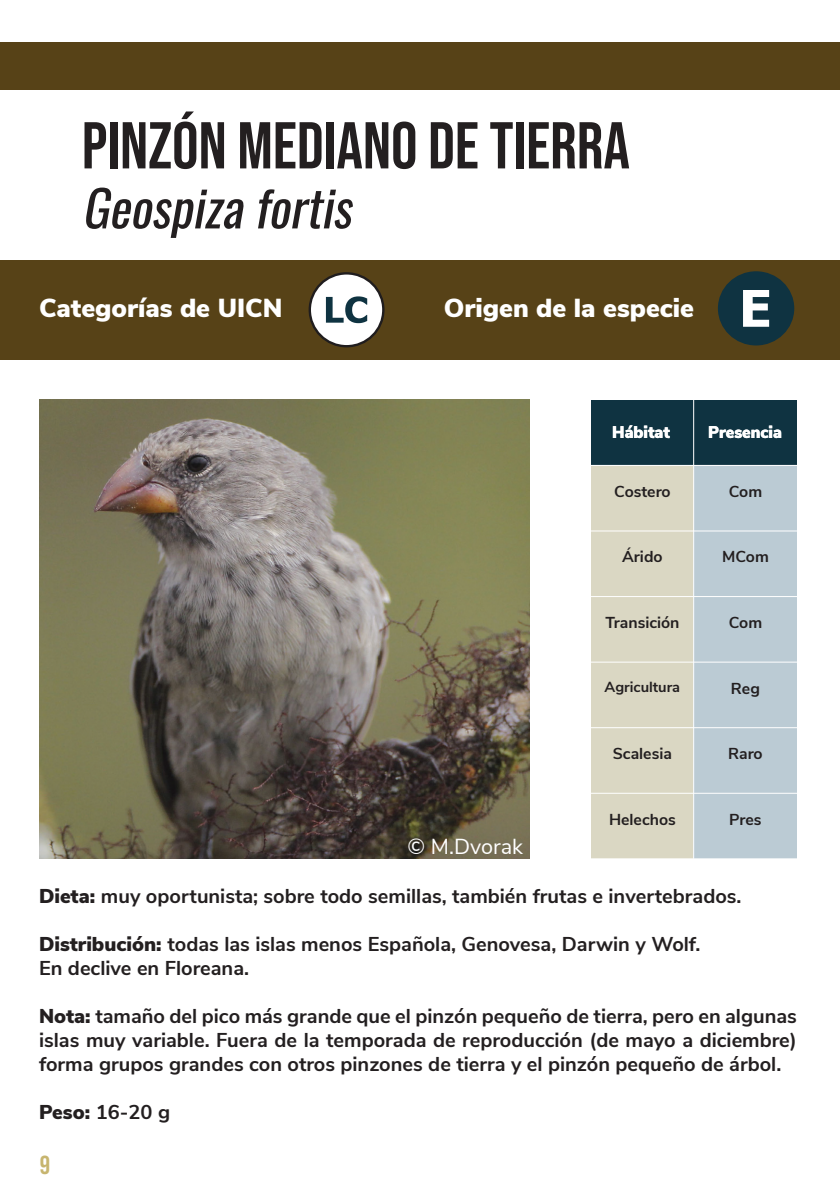
<style>
.page{position:relative;width:840px;height:1191px;background:#fff}
.page>*{position:absolute;margin:0;border:0;box-sizing:border-box;transform-origin:0 0}
.t1{font:66px "Bebas Neue";color:#231f20}
.t2{font:italic 50px "Oswald";color:#231f20}
.t3{font:900 26px "Nunito Sans";color:#fff}
.t4{font:26px "Bebas Neue";color:#c7b56f}
.t5{font:21.6px "Nunito Sans";color:#fff}
.t6{font:700 20px/24px "Nunito Sans";color:#231f20}
.t7{font:900 16.8px "Nunito Sans";color:#fff;scale:.95 1}
.t8{font:700 15.8px "Nunito Sans";color:#231f20}
.t9{font:700 14.6px "Nunito Sans";color:#231f20}
.s1{font-weight:900}
</style>
<div class="page">
<div style="left:591px;top:400px;width:205px;height:65px;background:#0f3341"></div>
<div style="left:591px;top:465px;width:116px;height:66px;background:#dad7c3"></div>
<div style="left:694px;top:465px;width:102px;height:66px;background:#bbcbd4"></div>
<div style="left:591px;top:531px;width:120px;height:65px;background:#dad7c3"></div>
<div style="left:693px;top:531px;width:103px;height:65px;background:#bbcbd4"></div>
<div style="left:591px;top:596px;width:103px;height:66px;background:#dad7c3"></div>
<div style="left:693px;top:596px;width:103px;height:66px;background:#bbcbd4"></div>
<div style="left:591px;top:662px;width:102px;height:65px;background:#dad7c3"></div>
<div style="left:693px;top:662px;width:103px;height:65px;background:#bbcbd4"></div>
<div style="left:591px;top:727px;width:102px;height:66px;background:#dad7c3"></div>
<div style="left:693px;top:727px;width:103px;height:66px;background:#bbcbd4"></div>
<div style="left:591px;top:793px;width:102px;height:66px;background:#dad7c3"></div>
<div style="left:693px;top:793px;width:103px;height:66px;background:#bbcbd4"></div>
<hr style="left:590px;top:465px;width:206px;height:1px;background:#fff">
<hr style="left:590px;top:530px;width:206px;height:1px;background:#fff">
<hr style="left:590px;top:596px;width:206px;height:1px;background:#fff">
<hr style="left:590px;top:662px;width:206px;height:1px;background:#fff">
<hr style="left:590px;top:727px;width:206px;height:1px;background:#fff">
<hr style="left:590px;top:793px;width:206px;height:1px;background:#fff">
<hr style="left:590px;top:858px;width:206px;height:1px;background:#fff">
<hr style="left:693px;top:400px;width:1px;height:459px;background:#fff">
<div style="left:0;top:42px;width:839px;height:48px;background:#574217"></div>
<img style="left:40px;top:400px;width:489px;height:459px">
<div style="left:0;top:261px;width:839px;height:99px;background:#574217"></div>
<div style="left:309px;top:273px;width:74px;height:73px;background:#fff;border-radius:50%"></div>
<div style="left:308px;top:272px;width:76px;height:75px;border:2px solid #201d1e;border-radius:50%"></div>
<svg style="left:326px;top:296px;width:41px;height:27px"></svg>
<div style="left:717px;top:271px;width:76px;height:74px;background:#0f3341;border-radius:50%"></div>
<svg style="left:743px;top:290px;width:25px;height:37px"></svg>
<h1 class="t1" style="left:82px;top:108px;width:549px">PINZÓN MEDIANO DE TIERRA</h1>
<h2 class="t2" style="left:82px;top:164px;width:284px">Geospizafortis</h2>
<h3 class="t3" style="left:39px;top:289px;width:245px">Categorías de UICN</h3>
<h3 class="t3" style="left:443px;top:289px;width:252px">Origen de la especie</h3>
<p class="t7" style="left:612px;top:420px;width:62px">Hábitat</p>
<p class="t7" style="left:707px;top:420px;width:79px">Presencia</p>
<p class="t8" style="left:613px;top:480px;width:58px">Costero</p>
<p class="t8" style="left:728px;top:480px;width:35px">Com</p>
<p class="t8" style="left:621px;top:545px;width:42px">Árido</p>
<p class="t8" style="left:721px;top:545px;width:48px">MCom</p>
<p class="t8" style="left:605px;top:611px;width:76px">Transición</p>
<p class="t8" style="left:728px;top:611px;width:35px">Com</p>
<p class="t9" style="left:604px;top:676px;width:77px">Agricultura</p>
<p class="t8" style="left:730px;top:676px;width:30px">Reg</p>
<p class="t8" style="left:612px;top:742px;width:60px">Scalesia</p>
<p class="t8" style="left:727px;top:742px;width:36px">Raro</p>
<p class="t8" style="left:608px;top:808px;width:68px">Helechos</p>
<p class="t8" style="left:729px;top:808px;width:34px">Pres</p>
<p class="t5" style="left:407px;top:830px;width:117px">© M.Dvorak</p>
<p class="t6" style="left:39px;top:883px;width:703px"><span class="s1">Dieta:</span> muy oportunista; sobre todo semillas, también frutas e invertebrados.</p>
<p class="t6" style="left:39px;top:931px;width:662px"><span class="s1">Distribución:</span> todas las islas menos Española, Genovesa, Darwin y Wolf.<br>En declive en Floreana.</p>
<p class="t6" style="left:39px;top:1003px;width:759px;text-align:justify"><span class="s1">Nota:</span> tamaño del pico más grande que el pinzón pequeño de tierra, pero en algunas islas muy variable. Fuera de la temporada de reproducción (de mayo a diciembre) forma grupos grandes con otros pinzones de tierra y el pinzón pequeño de árbol.</p>
<p class="t6" style="left:39px;top:1099px;width:133px"><span class="s1">Peso:</span> 16-20 g</p>
<h3 class="t4" style="left:40px;top:1150px;width:12px">9</h3>
</div>
